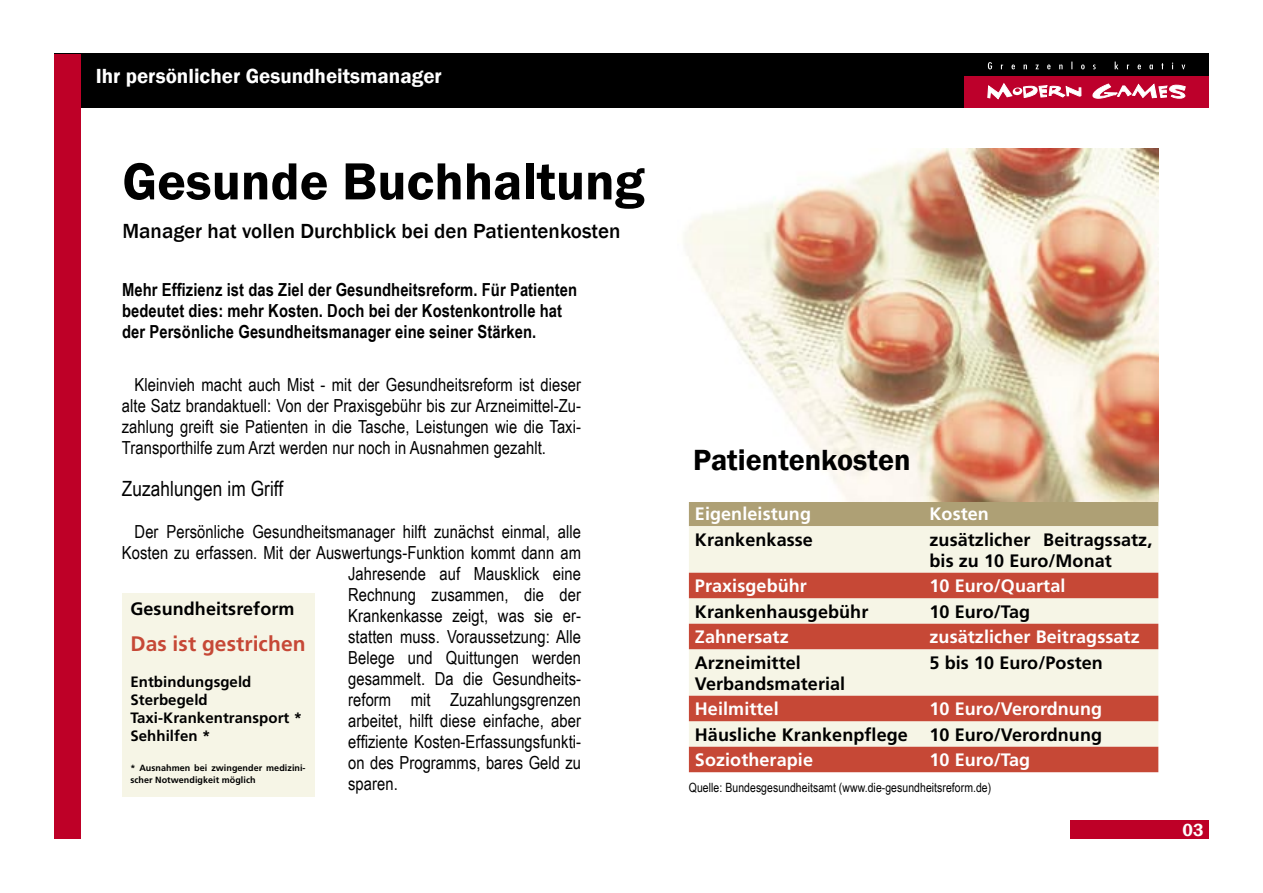
<style>
.page{position:relative;width:1263px;height:893px;background:#fff}
.page>*{position:absolute;margin:0;border:0;box-sizing:border-box;transform-origin:0 0}
.t1{font:600 54px "Franklin Gothic";color:#000}
.t2{font:600 30px "Franklin Gothic";color:#000}
.t3{font:500 21px "Franklin Gothic";color:#000}
.t4{font:600 21px "Franklin Gothic";color:#fff}
.t5{font:21px "Arial Narrow";letter-spacing:.005em;color:#000}
.t6{font:700 21px "Frutiger";letter-spacing:.005em;color:#c64836}
.t7{font:18px/21px "Arial Narrow";letter-spacing:.005em;color:#000;text-align:justify}
.t8{font:700 18px/21px "Frutiger";letter-spacing:.005em;color:#000}
.t9{font:700 18px/21px "Arial Narrow";letter-spacing:.005em;color:#000}
.t10{font:700 18px "Frutiger";letter-spacing:.005em;color:#fff}
.t11{font:600 18px "Franklin Gothic";color:#fff}
.t12{font:700 15px/18px "Frutiger";letter-spacing:.005em;color:#000}
.t13{font:12.75px "Arial Narrow";letter-spacing:.005em;color:#000}
.t14{font:700 9px/12px "Frutiger";letter-spacing:.005em;color:#000}
</style>
<div class="page">
<div style="left:54px;top:54px;width:1155px;height:54px;background:#000"></div>
<div style="left:54px;top:54px;width:27px;height:785px;background:#be0027"></div>
<div style="left:1071px;top:820px;width:138px;height:19px;background:#be0027"></div>
<div style="left:689px;top:501px;width:469px;height:25px;background:#aea075"></div>
<div style="left:689px;top:526px;width:469px;height:47px;background:#f6f5e6"></div>
<svg style="left:689px;top:573px;width:469px;height:199px;background:#dd9c8c"></svg>
<div style="left:964px;top:76px;width:245px;height:32px;background:#bd002b"></div>
<svg style="left:988px;top:62px;width:4px;height:7px"></svg>
<svg style="left:1011px;top:65px;width:4px;height:4px"></svg>
<svg style="left:1023px;top:65px;width:4px;height:4px"></svg>
<svg style="left:1035px;top:65px;width:4px;height:4px"></svg>
<svg style="left:1047px;top:65px;width:3px;height:4px"></svg>
<svg style="left:1059px;top:65px;width:3px;height:4px"></svg>
<svg style="left:1081px;top:65px;width:4px;height:4px"></svg>
<svg style="left:1115px;top:62px;width:3px;height:7px"></svg>
<svg style="left:1137px;top:65px;width:4px;height:4px"></svg>
<svg style="left:1149px;top:65px;width:4px;height:4px"></svg>
<svg style="left:1181px;top:65px;width:4px;height:4px"></svg>
<svg style="left:987px;top:83px;width:94px;height:17px"></svg>
<svg style="left:1093px;top:84px;width:92px;height:14px"></svg>
<img style="left:684px;top:148px;width:475px;height:353px">
<div style="left:122px;top:593px;width:192px;height:203px;background:#f6f5e6"></div>
<p class="t4" style="left:96px;top:63px;width:348px">Ihr persönlicher Gesundheitsmanager</p>
<h1 class="t1" style="left:122px;top:148px;width:524px">Gesunde Buchhaltung</h1>
<p class="t3" style="left:122px;top:218px;width:499px">Manager hat vollen Durchblick bei den Patientenkosten</p>
<p class="t9" style="left:122px;top:279px;width:457px">Mehr Effizienz ist das Ziel der Gesundheitsreform. Für Patienten bedeutet dies: mehr Kosten. Doch bei der Kostenkontrolle hat der Persönliche Gesundheitsmanager eine seiner Stärken.</p>
<p class="t7" style="left:122px;top:374px;width:461px;text-indent:13px">Kleinvieh macht auch Mist - mit der Gesundheitsreform ist dieser alte Satz brandaktuell: Von der Praxisgebühr bis zur Arzneimittel-Zu&shy;zahlung greift sie Patienten in die Tasche, Leistungen wie die Taxi-Transporthilfe zum Arzt werden nur noch in Ausnahmen gezahlt.</p>
<p class="t5" style="left:122px;top:474px;width:163px">Zuzahlungen im Griff</p>
<p class="t7" style="left:135px;top:521px;width:448px">Der Persönliche Gesundheitsmanager hilft zunächst einmal, alle</p>
<p class="t7" style="left:122px;top:542px;width:461px">Kosten zu erfassen. Mit der Auswertungs-Funktion kommt dann am</p>
<p class="t7" style="left:348px;top:563px;width:234px">Jahresende auf Mausklick eine</p>
<p class="t7" style="left:348px;top:584px;width:234px">Rechnung zusammen, die der</p>
<p class="t7" style="left:348px;top:605px;width:234px">Krankenkasse zeigt, was sie er-</p>
<p class="t7" style="left:348px;top:626px;width:234px">statten muss. Voraussetzung: Alle</p>
<p class="t7" style="left:348px;top:647px;width:234px">Belege und Quittungen werden</p>
<p class="t7" style="left:348px;top:668px;width:234px">gesammelt. Da die Gesundheits-</p>
<p class="t7" style="left:348px;top:689px;width:234px">reform mit Zuzahlungsgrenzen</p>
<p class="t7" style="left:348px;top:710px;width:234px">arbeitet, hilft diese einfache, aber</p>
<p class="t7" style="left:348px;top:731px;width:234px">effiziente Kosten-Erfassungsfunkti-</p>
<p class="t7" style="left:348px;top:752px;width:234px">on des Programms, bares Geld zu</p>
<p class="t7" style="left:348px;top:773px;width:51px">sparen.</p>
<p class="t8" style="left:130px;top:598px;width:166px">Gesundheitsreform</p>
<p class="t6" style="left:130px;top:632px;width:177px">Das ist gestrichen</p>
<p class="t12" style="left:130px;top:673px;width:173px">Entbindungsgeld<br>Sterbegeld<br>Taxi-Krankentransport *<br>Sehhilfen *</p>
<p class="t14" style="left:130px;top:762px;width:177px">* Ausnahmen bei zwingender medizini&shy;scher Notwendigkeit möglich</p>
<h2 class="t2" style="left:693px;top:441px;width:219px">Patientenkosten</h2>
<p class="t10" style="left:695px;top:503px;width:118px">Eigenleistung</p>
<p class="t10" style="left:929px;top:503px;width:61px">Kosten</p>
<p class="t8" style="left:695px;top:529px;width:120px">Krankenkasse</p>
<p class="t8" style="left:929px;top:529px;width:224px">zusätzlicher Beitragssatz, bis zu 10 Euro/Monat</p>
<p class="t10" style="left:695px;top:575px;width:114px">Praxisgebühr</p>
<p class="t10" style="left:929px;top:575px;width:137px">10 Euro/Quartal</p>
<p class="t8" style="left:695px;top:601px;width:175px">Krankenhausgebühr</p>
<p class="t8" style="left:929px;top:601px;width:102px">10 Euro/Tag</p>
<p class="t10" style="left:695px;top:626px;width:95px">Zahnersatz</p>
<p class="t10" style="left:929px;top:626px;width:212px">zusätzlicher Beitragssatz</p>
<p class="t8" style="left:695px;top:652px;width:152px">Arzneimittel<br>Verbandsmaterial</p>
<p class="t8" style="left:929px;top:652px;width:175px">5 bis 10 Euro/Posten</p>
<p class="t10" style="left:695px;top:698px;width:85px">Heilmittel</p>
<p class="t10" style="left:929px;top:698px;width:174px">10 Euro/Verordnung</p>
<p class="t8" style="left:695px;top:724px;width:409px">Häusliche Krankenpflege 10 Euro/Verordnung</p>
<p class="t10" style="left:695px;top:749px;width:120px">Soziotherapie</p>
<p class="t10" style="left:929px;top:749px;width:102px">10 Euro/Tag</p>
<p class="t13" style="left:689px;top:778px;width:304px">Quelle: Bundesgesundheitsamt (www.die-gesundheitsreform.de)</p>
<p class="t11" style="left:1182px;top:818px;width:23px">03</p>
</div>
